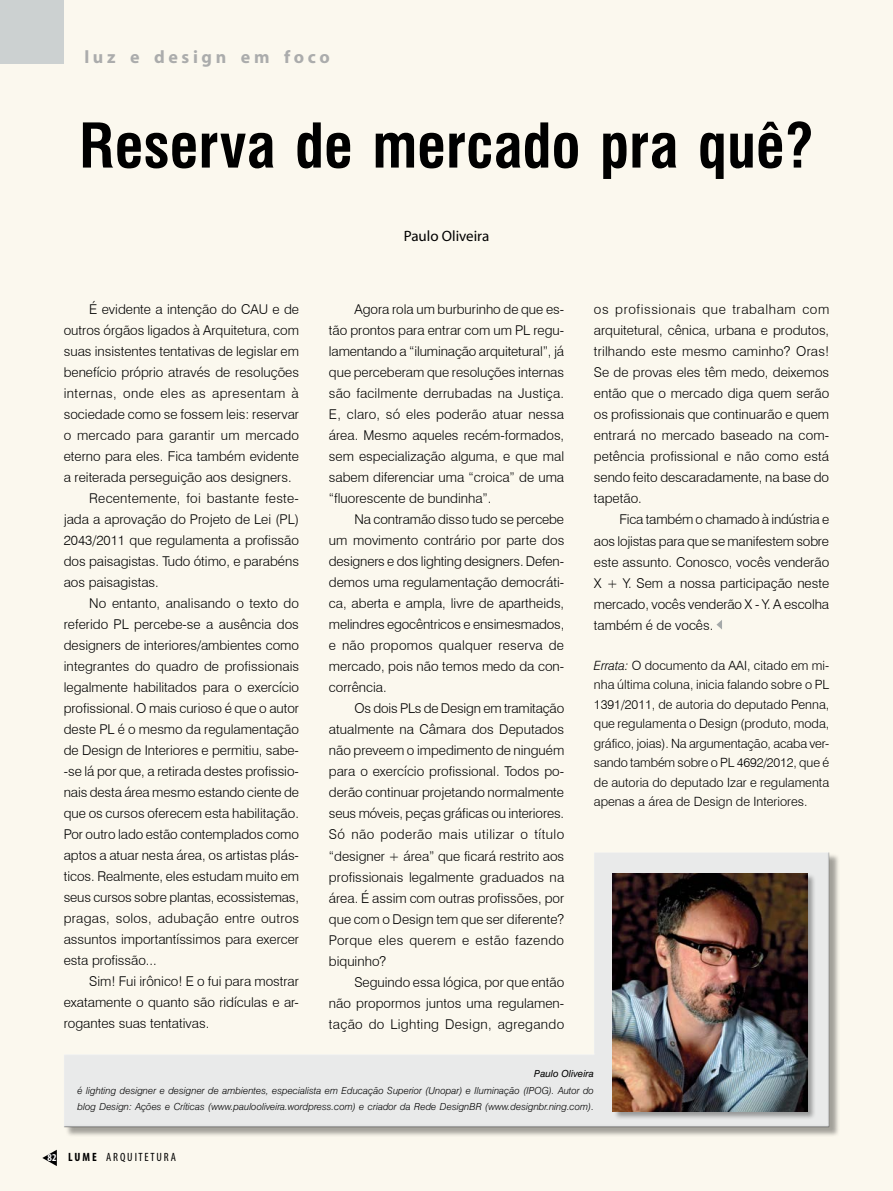
<style>
.page{position:relative;width:893px;height:1191px;background:#fbf8ee}
.page>*{position:absolute;margin:0;border:0;box-sizing:border-box;transform-origin:0 0}
.t1{font:700 condensed 60px "Swiss 721 BT";color:#000}
.t2{font:700 18px "Myriad";color:#abacac}
.t3{font:15px "Myriad";color:#000}
.t4{font:300 13.5px/21px "Swiss 721 BT";color:#000;text-align:justify}
.t5{font:300 13.5px "Swiss 721 BT";letter-spacing:.02em;color:#000}
.t6{font:300 13.5px "Swiss 721 BT";letter-spacing:.03em;color:#000}
.t7{font:300 12.75px/19.5px "Swiss 721 BT";color:#000;text-align:justify}
.t8{font:condensed 12px "Myriad";color:#000}
.t9{font:italic 300 9.75px/16.5px "Swiss 721 BT";color:#000}
.t10{font:italic 9.75px "Swiss 721 BT";color:#000}
.s1{font-style:italic}
.s2{font-weight:700;font-size:10.5px;color:#fff}
.s3{font-weight:700}
</style>
<div class="page">
<svg style="left:42px;top:1149px;width:15px;height:17px"></svg>
<div style="left:65px;top:853px;width:775px;height:284px;background:#000;opacity:.35"></div>
<div style="left:63px;top:851px;width:768px;height:277px;background:#000;opacity:.75"></div>
<div style="left:0;top:0;width:64px;height:64px;background:#ccd1d1"></div>
<svg style="left:716px;top:620px;width:6px;height:9px"></svg>
<div style="left:613px;top:873px;width:203px;height:247px;background:#000;opacity:.35"></div>
<img style="left:613px;top:873px;width:194px;height:238px">
<h2 class="t2" style="left:84px;top:48px;width:247px">l u z e d e s i g n e m f o c o</h2>
<h1 class="t1" style="left:79px;top:110px;width:736px">Reserva de mercado pra quê?</h1>
<p class="t4" style="left:89px;top:298px;width:211px">É evidente a intenção do CAU e de</p>
<p class="t4" style="left:64px;top:319px;width:237px">outros órgãos ligados à Arquitetura, com</p>
<p class="t4" style="left:64px;top:340px;width:237px">suas insistentes tentativas de legislar em</p>
<p class="t4" style="left:64px;top:361px;width:237px">benefício próprio através de resoluções</p>
<p class="t6" style="left:64px;top:385px;width:237px">internas, onde eles as apresentam à</p>
<p class="t4" style="left:64px;top:403px;width:237px">sociedade como se fossem leis: reservar</p>
<p class="t4" style="left:64px;top:424px;width:237px">o mercado para garantir um mercado</p>
<p class="t4" style="left:64px;top:445px;width:237px">eterno para eles. Fica também evidente</p>
<p class="t4" style="left:64px;top:466px;width:229px">a reiterada perseguição aos designers.</p>
<p class="t5" style="left:89px;top:490px;width:211px">Recentemente, foi bastante feste-</p>
<p class="t4" style="left:64px;top:508px;width:237px">jada a aprovação do Projeto de Lei (PL)</p>
<p class="t4" style="left:64px;top:529px;width:237px">2043/2011 que regulamenta a profissão</p>
<p class="t4" style="left:64px;top:550px;width:237px">dos paisagistas. Tudo ótimo, e parabéns</p>
<p class="t4" style="left:64px;top:571px;width:97px">aos paisagistas.</p>
<p class="t4" style="left:89px;top:592px;width:211px">No entanto, analisando o texto do</p>
<p class="t4" style="left:64px;top:614px;width:237px">referido PL percebe-se a ausência dos</p>
<p class="t4" style="left:64px;top:635px;width:237px">designers de interiores/ambientes como</p>
<p class="t4" style="left:64px;top:656px;width:237px">integrantes do quadro de profissionais</p>
<p class="t4" style="left:64px;top:677px;width:237px">legalmente habilitados para o exercício</p>
<p class="t4" style="left:64px;top:698px;width:237px">profissional. O mais curioso é que o autor</p>
<p class="t4" style="left:64px;top:719px;width:237px">deste PL é o mesmo da regulamentação</p>
<p class="t4" style="left:64px;top:740px;width:237px">de Design de Interiores e permitiu, sabe-</p>
<p class="t4" style="left:64px;top:761px;width:237px">-se lá por que, a retirada destes profissio-</p>
<p class="t4" style="left:64px;top:782px;width:237px">nais desta área mesmo estando ciente de</p>
<p class="t4" style="left:64px;top:803px;width:237px">que os cursos oferecem esta habilitação.</p>
<p class="t4" style="left:64px;top:824px;width:237px">Por outro lado estão contemplados como</p>
<p class="t4" style="left:64px;top:845px;width:237px">aptos a atuar nesta área, os artistas plás-</p>
<p class="t4" style="left:64px;top:866px;width:237px">ticos. Realmente, eles estudam muito em</p>
<p class="t4" style="left:64px;top:887px;width:237px">seus cursos sobre plantas, ecossistemas,</p>
<p class="t5" style="left:64px;top:910px;width:237px">pragas, solos, adubação entre outros</p>
<p class="t4" style="left:64px;top:929px;width:237px">assuntos importantíssimos para exercer</p>
<p class="t4" style="left:64px;top:950px;width:94px">esta profissão...</p>
<p class="t4" style="left:89px;top:971px;width:211px">Sim! Fui irônico! E o fui para mostrar</p>
<p class="t4" style="left:64px;top:992px;width:237px">exatamente o quanto são ridículas e ar-</p>
<p class="t4" style="left:64px;top:1013px;width:147px">rogantes suas tentativas.</p>
<p class="t3" style="left:404px;top:229px;width:87px">Paulo Oliveira</p>
<p class="t4" style="left:329px;top:299px;width:237px;text-indent:26px">Agora rola um burburinho de que es&shy;tão prontos para entrar com um PL regu&shy;lamentando a “iluminação arquitetural”, já que perceberam que resoluções internas são facilmente derrubadas na Justiça.<br>E, claro, só eles poderão atuar nessa área. Mesmo aqueles recém-formados, sem especialização alguma, e que mal sabem diferenciar uma “croica” de uma “fluorescente de bundinha”.</p>
<p class="t4" style="left:329px;top:509px;width:237px;text-indent:26px">Na contramão disso tudo se percebe um movimento contrário por parte dos designers e dos lighting designers. Defen&shy;demos uma regulamentação democráti&shy;ca, aberta e ampla, livre de apartheids, melindres egocêntricos e ensimesmados, e não propomos qualquer reserva de mercado, pois não temos medo da con&shy;corrência.</p>
<p class="t4" style="left:329px;top:698px;width:237px;text-indent:26px">Os dois PLs de Design em tramitação atualmente na Câmara dos Deputados não preveem o impedimento de ninguém para o exercício profissional. Todos po&shy;derão continuar projetando normalmente seus móveis, peças gráficas ou interiores.<br>Só não poderão mais utilizar o título “designer + área” que ficará restrito aos profissionais legalmente graduados na área. É assim com outras profissões, por que com o Design tem que ser diferente?<br>Porque eles querem e estão fazendo biquinho?</p>
<p class="t4" style="left:329px;top:971px;width:237px;text-indent:26px">Seguindo essa lógica, por que então não propormos juntos uma regulamen&shy;tação do Lighting Design, agregando</p>
<p class="t4" style="left:594px;top:299px;width:237px">os profissionais que trabalham com arquitetural, cênica, urbana e produtos, trilhando este mesmo caminho? Oras!<br>Se de provas eles têm medo, deixemos então que o mercado diga quem serão os profissionais que continuarão e quem entrará no mercado baseado na com&shy;petência profissional e não como está sendo feito descaradamente, na base do tapetão.</p>
<p class="t4" style="left:594px;top:509px;width:237px;text-indent:26px">Fica também o chamado à indústria e aos lojistas para que se manifestem sobre este assunto. Conosco, vocês venderão X + Y. Sem a nossa participação neste mercado, vocês venderão X - Y. A escolha também é de vocês.</p>
<p class="t7" style="left:594px;top:655px;width:237px"><span class="s1">Errata:</span> O documento da AAI, citado em mi&shy;nha última coluna, inicia falando sobre o PL 1391/2011, de autoria do deputado Penna, que regulamenta o Design (produto, moda, gráfico, joias). Na argumentação, acaba ver&shy;sando também sobre o PL 4692/2012, que é de autoria do deputado Izar e regulamenta apenas a área de Design de Interiores.</p>
<p class="t10" style="left:534px;top:1068px;width:61px">Paulo Oliveira</p>
<p class="t9" style="left:78px;top:1082px;width:518px">é lighting designer e designer de ambientes, especialista em Educação Superior (Unopar) e Iluminação (IPOG). Autor do blog Design: Ações e Críticas (www.paulooliveira.wordpress.com) e criador da Rede DesignBR (www.designbr.ning.com).</p>
<p class="t8" style="left:48px;top:1151px;width:130px"><span class="s2">82</span> <span class="s3">L U M E</span> A R Q U I T E T U R A</p>
</div>
